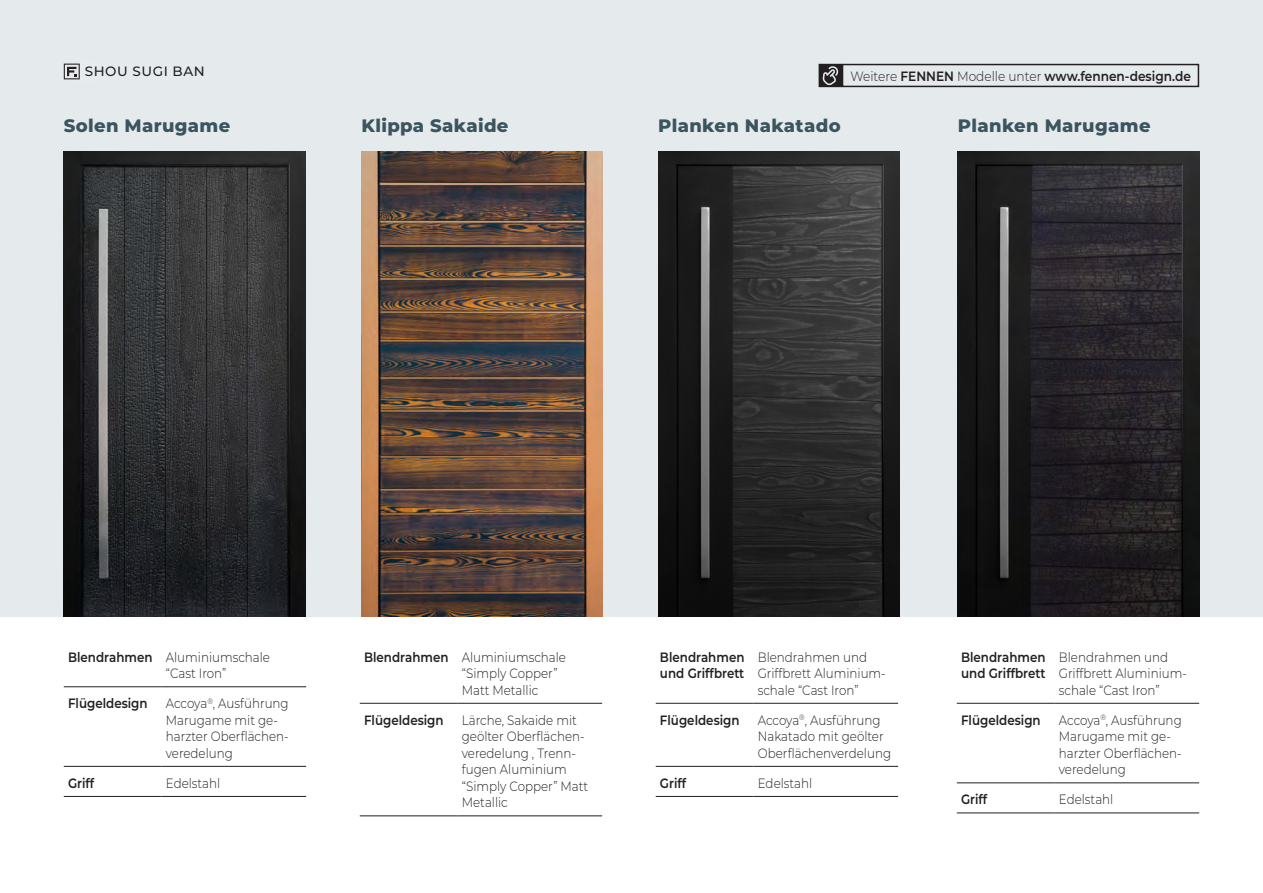
<style>
.page{position:relative;width:1263px;height:893px;background:#fff}
.page>*{position:absolute;margin:0;border:0;box-sizing:border-box;transform-origin:0 0}
.t1{font:800 18px "Montserrat";letter-spacing:.02em;color:#3b555e}
.t2{font:300 13.5px/16.5px "Montserrat";color:#231f20;scale:.88 1}
.t3{font:600 13.5px/16.5px "Montserrat";color:#231f20;scale:.88 1}
.t4{font:600 13.5px "Montserrat";color:#231f20;scale:.9 1}
.t5{font:500 13.5px "Montserrat";letter-spacing:.04em;color:#231f20}
.s1{font-weight:300}
.s2{font-weight:600}
</style>
<div class="page">
<div style="left:0;top:0;width:1263px;height:617px;background:#e5eaed"></div>
<svg style="left:64px;top:64px;width:16px;height:15px"></svg>
<img style="left:64px;top:151px;width:242px;height:466px">
<img style="left:362px;top:151px;width:241px;height:466px">
<img style="left:658px;top:151px;width:242px;height:466px">
<img style="left:957px;top:151px;width:242px;height:466px">
<hr style="left:64px;top:796px;width:98px;height:1px;background:#231f20">
<hr style="left:162px;top:796px;width:144px;height:1px;background:#231f20">
<hr style="left:64px;top:686px;width:98px;height:1px;background:#231f20">
<hr style="left:162px;top:686px;width:144px;height:1px;background:#231f20">
<hr style="left:64px;top:766px;width:98px;height:1px;background:#231f20">
<hr style="left:162px;top:766px;width:144px;height:1px;background:#231f20">
<hr style="left:656px;top:796px;width:97px;height:1px;background:#231f20">
<hr style="left:753px;top:796px;width:145px;height:1px;background:#231f20">
<hr style="left:656px;top:703px;width:97px;height:1px;background:#231f20">
<hr style="left:753px;top:703px;width:145px;height:1px;background:#231f20">
<hr style="left:656px;top:766px;width:97px;height:1px;background:#231f20">
<hr style="left:753px;top:766px;width:145px;height:1px;background:#231f20">
<hr style="left:957px;top:813px;width:97px;height:1px;background:#231f20">
<hr style="left:1054px;top:813px;width:145px;height:1px;background:#231f20">
<hr style="left:957px;top:703px;width:97px;height:1px;background:#231f20">
<hr style="left:1054px;top:703px;width:145px;height:1px;background:#231f20">
<hr style="left:957px;top:783px;width:97px;height:1px;background:#231f20">
<hr style="left:1054px;top:783px;width:145px;height:1px;background:#231f20">
<hr style="left:360px;top:703px;width:98px;height:1px;background:#231f20">
<hr style="left:458px;top:703px;width:144px;height:1px;background:#231f20">
<hr style="left:360px;top:816px;width:98px;height:1px;background:#231f20">
<hr style="left:458px;top:816px;width:144px;height:1px;background:#231f20">
<div style="left:842px;top:64px;width:357px;height:23px;border:2px solid #231f20"></div>
<svg style="left:819px;top:64px;width:23px;height:23px"></svg>
<p class="t5" style="left:85px;top:62px;width:121px">SHOU SUGI BAN</p>
<p class="t4" style="left:850px;top:66px;width:380px"><span class="s1">Weitere</span> FENNEN <span class="s1">Modelle unter</span> www.fennen-design.de</p>
<h1 class="t1" style="left:64px;top:113px;width:168px">Solen Marugame</h1>
<h1 class="t1" style="left:361px;top:113px;width:149px">Klippa Sakaide</h1>
<h1 class="t1" style="left:658px;top:113px;width:184px">Planken Nakatado</h1>
<h1 class="t1" style="left:958px;top:113px;width:194px">Planken Marugame</h1>
<p class="t2" style="left:166px;top:648px;width:120px;text-indent:-98px"><span class="s2">Blendrahmen</span> Aluminiumschale “Cast Iron”</p>
<p class="t3" style="left:68px;top:695px;width:92px">Flügeldesign</p>
<p class="t2" style="left:166px;top:695px;width:141px">Accoya<sup>®</sup>, Ausführung<br>Marugame mit ge&shy;harzter Oberflächen&shy;veredelung</p>
<p class="t3" style="left:68px;top:774px;width:31px">Griff</p>
<p class="t2" style="left:166px;top:774px;width:63px">Edelstahl</p>
<p class="t2" style="left:462px;top:648px;width:120px;text-indent:-98px"><span class="s2">Blendrahmen</span> Aluminiumschale “Simply Copper”<br>Matt Metallic</p>
<p class="t3" style="left:364px;top:711px;width:92px">Flügeldesign</p>
<p class="t2" style="left:462px;top:711px;width:145px">Lärche‚ Sakaide mit geölter Oberflächen&shy;veredelung , Trenn&shy;fugen Aluminium “Simply Copper” Matt<br>Metallic</p>
<p class="t3" style="left:660px;top:648px;width:98px">Blendrahmen und Griffbrett</p>
<p class="t2" style="left:758px;top:648px;width:147px">Blendrahmen und<br>Griffbrett Aluminium&shy;schale “Cast Iron”</p>
<p class="t3" style="left:660px;top:711px;width:92px">Flügeldesign</p>
<p class="t2" style="left:758px;top:711px;width:153px">Accoya<sup>®</sup>, Ausführung<br>Nakatado mit geölter<br>Oberflächenverdelung</p>
<p class="t3" style="left:660px;top:774px;width:31px">Griff</p>
<p class="t2" style="left:758px;top:774px;width:63px">Edelstahl</p>
<p class="t3" style="left:961px;top:648px;width:98px">Blendrahmen und Griffbrett</p>
<p class="t2" style="left:1059px;top:648px;width:147px">Blendrahmen und<br>Griffbrett Aluminium&shy;schale “Cast Iron”</p>
<p class="t3" style="left:961px;top:711px;width:92px">Flügeldesign</p>
<p class="t2" style="left:1059px;top:711px;width:141px">Accoya<sup>®</sup>, Ausführung<br>Marugame mit ge&shy;harzter Oberflächen&shy;veredelung</p>
<p class="t3" style="left:961px;top:791px;width:31px">Griff</p>
<p class="t2" style="left:1059px;top:791px;width:63px">Edelstahl</p>
</div>
